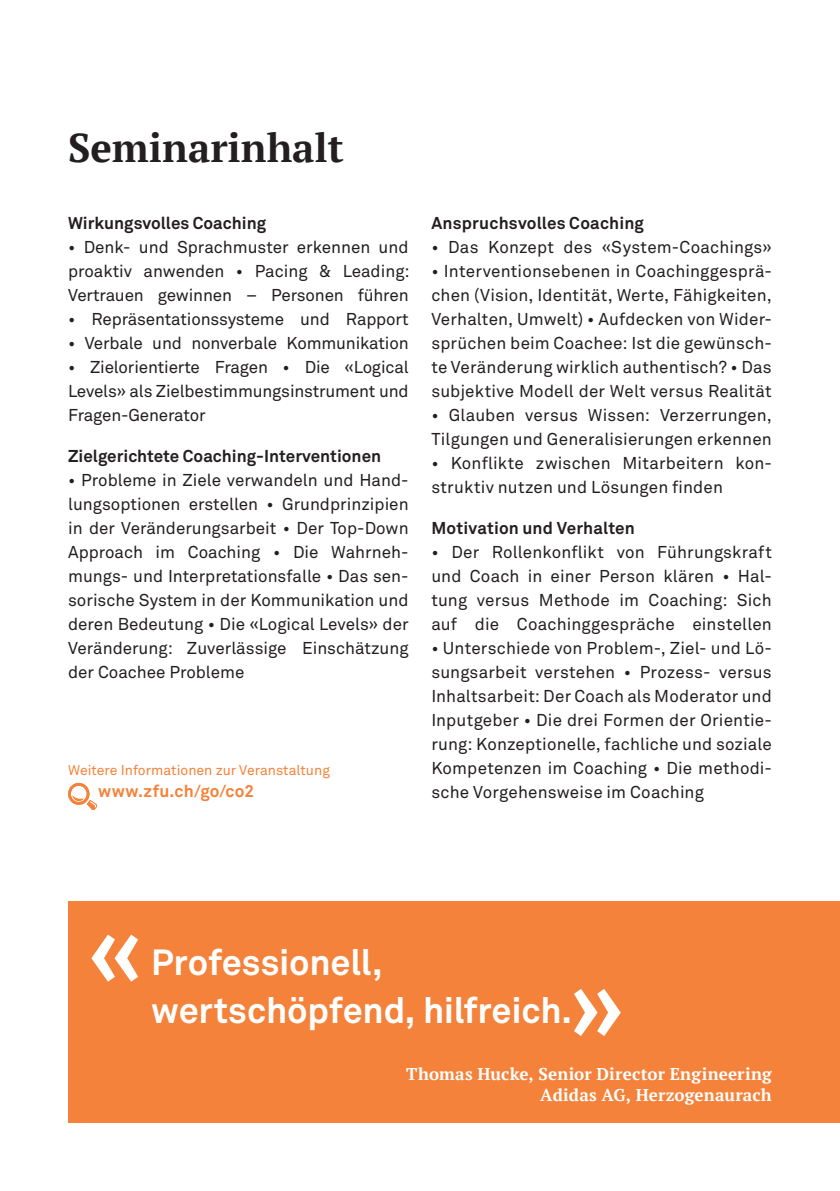
<style>
.page{position:relative;width:840px;height:1191px;background:#fff}
.page>*{position:absolute;margin:0;border:0;box-sizing:border-box;transform-origin:0 0}
.t1{font:700 96px "Akkurat Office";color:#fff}
.t2{font:700 40px "PT Serif";color:#231f20}
.t3{font:700 36px/48px "Akkurat Office";letter-spacing:-.005em;color:#fff}
.t4{font:17px/24px "Akkurat Office";color:#231f20;text-align:justify}
.t5{font:700 17px "Akkurat Office";color:#231f20}
.t6{font:700 17px/20.4px "PT Serif";letter-spacing:.01em;color:#fff;text-align:right}
.t7{font:700 17px "Akkurat Office";letter-spacing:.005em;color:#f4823a}
.t8{font:14px "Akkurat Office";color:#f4823a}
</style>
<div class="page">
<svg style="left:68px;top:783px;width:29px;height:27px"></svg>
<div style="left:68px;top:901px;width:771px;height:222px;background:#f4823a"></div>
<h2 class="t2" style="left:68px;top:121px;width:277px">Seminarinhalt</h2>
<p class="t5" style="left:68px;top:212px;width:199px">Wirkungsvolles Coaching</p>
<p class="t4" style="left:68px;top:235px;width:343px">• Denk- und Sprachmuster erkennen und proaktiv anwenden • Pacing &amp; Leading:<br>Vertrauen gewinnen – Personen führen</p>
<p class="t4" style="left:68px;top:307px;width:342px">• Repräsentationssysteme und Rapport</p>
<p class="t4" style="left:68px;top:331px;width:342px">• Verbale und nonverbale Kommunikation</p>
<p class="t4" style="left:68px;top:355px;width:342px">• Zielorientierte Fragen • Die «Logical Levels» als Zielbestimmungsinstrument und Fragen-Generator</p>
<p class="t5" style="left:68px;top:445px;width:314px">Zielgerichtete Coaching-Interventionen</p>
<p class="t4" style="left:68px;top:468px;width:342px">• Probleme in Ziele verwandeln und Hand&shy;lungsoptionen erstellen • Grundprinzipien in der Veränderungsarbeit • Der Top-Down Approach im Coaching • Die Wahrneh&shy;mungs- und Interpretationsfalle • Das sen&shy;sorische System in der Kommunikation und deren Bedeutung • Die «Logical Levels» der Veränderung: Zuverlässige Einschätzung der Coachee Probleme</p>
<p class="t8" style="left:68px;top:761px;width:263px">Weitere Informationen zur Veranstaltung</p>
<p class="t7" style="left:98px;top:781px;width:157px">www.zfu.ch/go/co2</p>
<p class="t5" style="left:431px;top:212px;width:214px">Anspruchsvolles Coaching</p>
<p class="t4" style="left:431px;top:235px;width:342px">• Das Konzept des «System-Coachings»</p>
<p class="t4" style="left:431px;top:259px;width:342px">• Interventionsebenen in Coachinggesprä&shy;chen (Vision, Identität, Werte, Fähigkeiten, Verhalten, Umwelt) • Aufdecken von Wider&shy;sprüchen beim Coachee: Ist die gewünsch&shy;te Veränderung wirklich authentisch? • Das subjektive Modell der Welt versus Realität</p>
<p class="t4" style="left:431px;top:403px;width:342px">• Glauben versus Wissen: Verzerrungen,<br>Tilgungen und Generalisierungen erkennen</p>
<p class="t4" style="left:431px;top:451px;width:342px">• Konflikte zwischen Mitarbeitern kon&shy;struktiv nutzen und Lösungen finden</p>
<p class="t5" style="left:431px;top:517px;width:205px">Motivation und Verhalten</p>
<p class="t4" style="left:431px;top:540px;width:342px">• Der Rollenkonflikt von Führungskraft und Coach in einer Person klären • Hal&shy;tung versus Methode im Coaching: Sich auf die Coachinggespräche einstellen</p>
<p class="t4" style="left:431px;top:636px;width:342px">• Unterschiede von Problem-, Ziel- und Lö&shy;sungsarbeit verstehen • Prozess- versus Inhaltsarbeit: Der Coach als Moderator und Inputgeber • Die drei Formen der Orientie&shy;rung: Konzeptionelle, fachliche und soziale Kompetenzen im Coaching • Die methodi&shy;sche Vorgehensweise im Coaching</p>
<h1 class="t1" style="left:87px;top:893px;width:58px">«</h1>
<h3 class="t3" style="left:151px;top:938px;width:422px">Professionell, wertschöpfend, hilfreich.</h3>
<h1 class="t1" style="left:568px;top:947px;width:58px">»</h1>
<p class="t6" style="left:406px;top:1064px;width:367px">Thomas Hucke, Senior Director Engineering<br>Adidas AG, Herzogenaurach</p>
</div>
